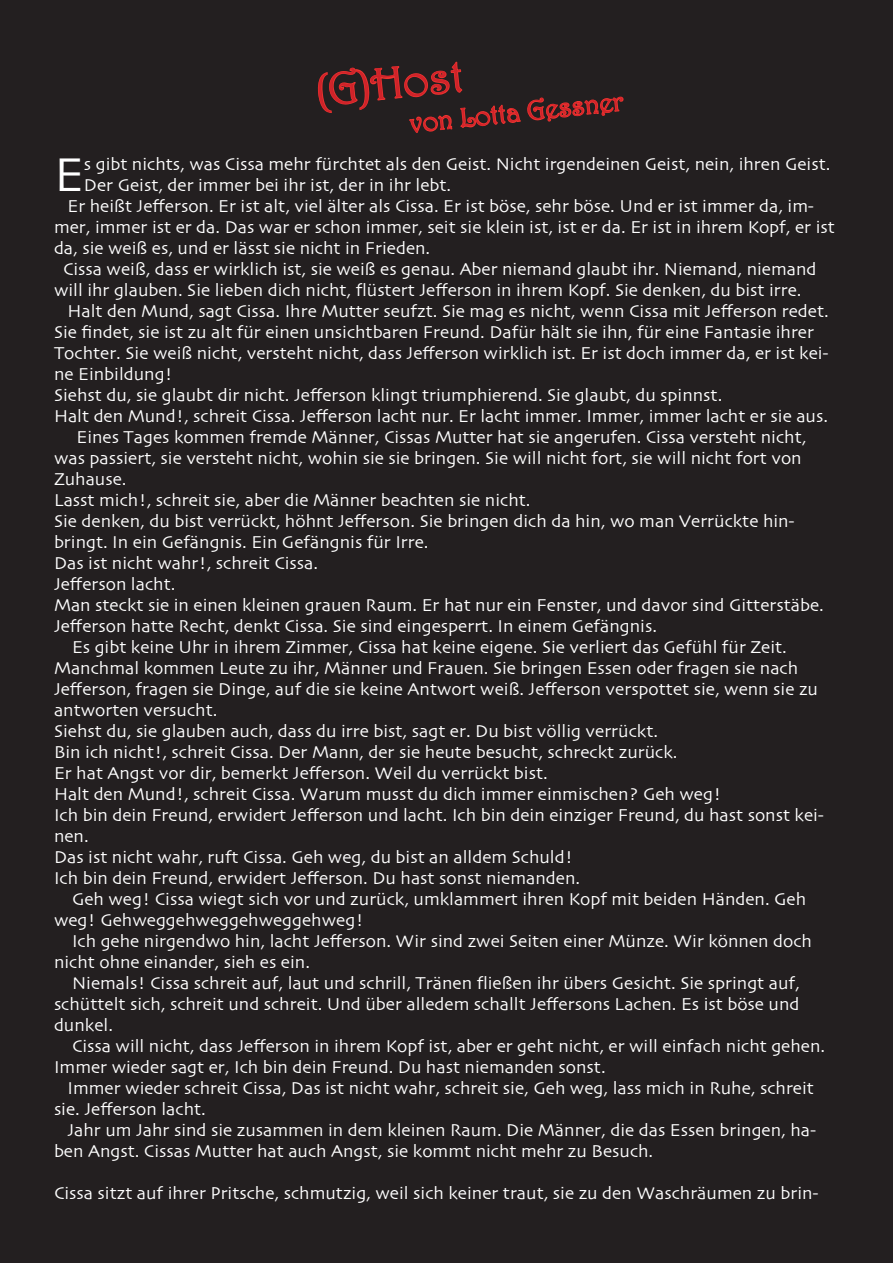
<style>
.page{position:relative;width:893px;height:1263px;background:#fff}
.page>*{position:absolute;margin:0;border:0;box-sizing:border-box;transform-origin:0 0}
.t1{font:49.5px "Skia";color:#fff}
.t2{font:45px "Harrington";color:#d1232a}
.t3{font:27px "Harrington";color:#d1232a}
.t4{font:18px "Skia";color:#fff}
</style>
<div class="page">
<div style="left:1px;top:1px;width:891px;height:1261px;background:#231f20"></div>
<svg style="left:317px;top:61px;width:307px;height:72px"></svg>
<h2 class="t2" style="left:313px;top:64px;width:150px;rotate:-6deg">(G)Host</h2>
<h3 class="t3" style="left:408px;top:107px;width:216px;rotate:-6deg">von Lotta Gessner</h3>
<h1 class="t1" style="left:54px;top:145px;width:31px">E</h1>
<p class="t4" style="left:84px;top:153px;width:748px">s gibt nichts, was Cissa mehr fürchtet als den Geist. Nicht irgendeinen Geist, nein, ihren Geist.</p>
<p class="t4" style="left:84px;top:174px;width:369px">Der Geist, der immer bei ihr ist, der in ihr lebt.</p>
<p class="t4" style="left:68px;top:195px;width:748px">Er heißt Jefferson. Er ist alt, viel älter als Cissa. Er ist böse, sehr böse. Und er ist immer da, im-</p>
<p class="t4" style="left:54px;top:216px;width:782px">mer, immer ist er da. Das war er schon immer, seit sie klein ist, ist er da. Er ist in ihrem Kopf, er ist</p>
<p class="t4" style="left:54px;top:237px;width:378px">da, sie weiß es, und er lässt sie nicht in Frieden.</p>
<p class="t4" style="left:63px;top:258px;width:755px">Cissa weiß, dass er wirklich ist, sie weiß es genau. Aber niemand glaubt ihr. Niemand, niemand</p>
<p class="t4" style="left:54px;top:279px;width:749px">will ihr glauben. Sie lieben dich nicht, flüstert Jefferson in ihrem Kopf. Sie denken, du bist irre.</p>
<p class="t4" style="left:68px;top:300px;width:763px">Halt den Mund, sagt Cissa. Ihre Mutter seufzt. Sie mag es nicht, wenn Cissa mit Jefferson redet.</p>
<p class="t4" style="left:54px;top:321px;width:761px">Sie findet, sie ist zu alt für einen unsichtbaren Freund. Dafür hält sie ihn, für eine Fantasie ihrer</p>
<p class="t4" style="left:54px;top:342px;width:776px">Tochter. Sie weiß nicht, versteht nicht, dass Jefferson wirklich ist. Er ist doch immer da, er ist kei-</p>
<p class="t4" style="left:54px;top:363px;width:120px">ne Einbildung!</p>
<p class="t4" style="left:54px;top:384px;width:670px">Siehst du, sie glaubt dir nicht. Jefferson klingt triumphierend. Sie glaubt, du spinnst.</p>
<p class="t4" style="left:54px;top:405px;width:776px">Halt den Mund!, schreit Cissa. Jefferson lacht nur. Er lacht immer. Immer, immer lacht er sie aus.</p>
<p class="t4" style="left:77px;top:426px;width:731px">Eines Tages kommen fremde Männer, Cissas Mutter hat sie angerufen. Cissa versteht nicht,</p>
<p class="t4" style="left:54px;top:447px;width:749px">was passiert, sie versteht nicht, wohin sie sie bringen. Sie will nicht fort, sie will nicht fort von</p>
<p class="t4" style="left:54px;top:468px;width:74px">Zuhause.</p>
<p class="t4" style="left:54px;top:489px;width:478px">Lasst mich!, schreit sie, aber die Männer beachten sie nicht.</p>
<p class="t4" style="left:54px;top:510px;width:742px">Sie denken, du bist verrückt, höhnt Jefferson. Sie bringen dich da hin, wo man Verrückte hin-</p>
<p class="t4" style="left:54px;top:531px;width:376px">bringt. In ein Gefängnis. Ein Gefängnis für Irre.</p>
<p class="t4" style="left:54px;top:552px;width:266px">Das ist nicht wahr!, schreit Cissa.</p>
<p class="t4" style="left:54px;top:573px;width:123px">Jefferson lacht.</p>
<p class="t4" style="left:54px;top:594px;width:771px">Man steckt sie in einen kleinen grauen Raum. Er hat nur ein Fenster, und davor sind Gitterstäbe.</p>
<p class="t4" style="left:54px;top:615px;width:604px">Jefferson hatte Recht, denkt Cissa. Sie sind eingesperrt. In einem Gefängnis.</p>
<p class="t4" style="left:72px;top:636px;width:716px">Es gibt keine Uhr in ihrem Zimmer, Cissa hat keine eigene. Sie verliert das Gefühl für Zeit.</p>
<p class="t4" style="left:54px;top:657px;width:746px">Manchmal kommen Leute zu ihr, Männer und Frauen. Sie bringen Essen oder fragen sie nach</p>
<p class="t4" style="left:54px;top:678px;width:766px">Jefferson, fragen sie Dinge, auf die sie keine Antwort weiß. Jefferson verspottet sie, wenn sie zu</p>
<p class="t4" style="left:54px;top:700px;width:165px">antworten versucht.</p>
<p class="t4" style="left:54px;top:721px;width:606px">Siehst du, sie glauben auch, dass du irre bist, sagt er. Du bist völlig verrückt.</p>
<p class="t4" style="left:54px;top:742px;width:625px">Bin ich nicht!, schreit Cissa. Der Mann, der sie heute besucht, schreckt zurück.</p>
<p class="t4" style="left:54px;top:763px;width:495px">Er hat Angst vor dir, bemerkt Jefferson. Weil du verrückt bist.</p>
<p class="t4" style="left:54px;top:784px;width:669px">Halt den Mund!, schreit Cissa. Warum musst du dich immer einmischen? Geh weg!</p>
<p class="t4" style="left:54px;top:805px;width:772px">Ich bin dein Freund, erwidert Jefferson und lacht. Ich bin dein einziger Freund, du hast sonst kei-</p>
<p class="t4" style="left:54px;top:826px;width:36px">nen.</p>
<p class="t4" style="left:54px;top:847px;width:521px">Das ist nicht wahr, ruft Cissa. Geh weg, du bist an alldem Schuld!</p>
<p class="t4" style="left:54px;top:868px;width:528px">Ich bin dein Freund, erwidert Jefferson. Du hast sonst niemanden.</p>
<p class="t4" style="left:72px;top:889px;width:736px">Geh weg! Cissa wiegt sich vor und zurück, umklammert ihren Kopf mit beiden Händen. Geh</p>
<p class="t4" style="left:54px;top:910px;width:311px">weg! Gehweggehweggehweggehweg!</p>
<p class="t4" style="left:72px;top:931px;width:741px">Ich gehe nirgendwo hin, lacht Jefferson. Wir sind zwei Seiten einer Münze. Wir können doch</p>
<p class="t4" style="left:54px;top:952px;width:258px">nicht ohne einander, sieh es ein.</p>
<p class="t4" style="left:72px;top:973px;width:729px">Niemals! Cissa schreit auf, laut und schrill, Tränen fließen ihr übers Gesicht. Sie springt auf,</p>
<p class="t4" style="left:54px;top:994px;width:747px">schüttelt sich, schreit und schreit. Und über alledem schallt Jeffersons Lachen. Es ist böse und</p>
<p class="t4" style="left:54px;top:1015px;width:61px">dunkel.</p>
<p class="t4" style="left:72px;top:1036px;width:755px">Cissa will nicht, dass Jefferson in ihrem Kopf ist, aber er geht nicht, er will einfach nicht gehen.</p>
<p class="t4" style="left:54px;top:1057px;width:553px">Immer wieder sagt er, Ich bin dein Freund. Du hast niemanden sonst.</p>
<p class="t4" style="left:68px;top:1078px;width:748px">Immer wieder schreit Cissa, Das ist nicht wahr, schreit sie, Geh weg, lass mich in Ruhe, schreit</p>
<p class="t4" style="left:54px;top:1099px;width:153px">sie. Jefferson lacht.</p>
<p class="t4" style="left:68px;top:1120px;width:750px">Jahr um Jahr sind sie zusammen in dem kleinen Raum. Die Männer, die das Essen bringen, ha-</p>
<p class="t4" style="left:54px;top:1141px;width:601px">ben Angst. Cissas Mutter hat auch Angst, sie kommt nicht mehr zu Besuch.</p>
<p class="t4" style="left:54px;top:1183px;width:766px">Cissa sitzt auf ihrer Pritsche, schmutzig, weil sich keiner traut, sie zu den Waschräumen zu brin-</p>
</div>
